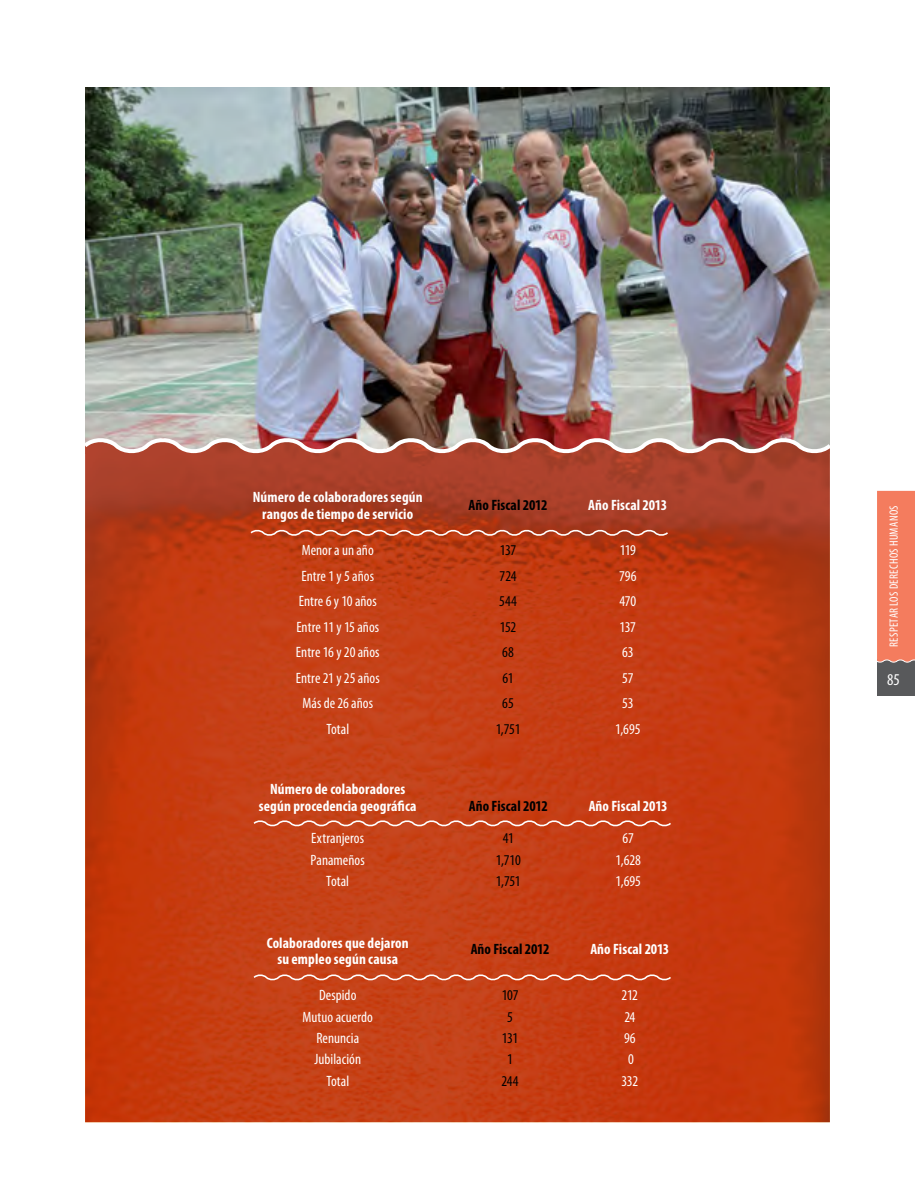
<style>
.page{position:relative;width:915px;height:1187px;background:#fff}
.page>*{position:absolute;margin:0;border:0;box-sizing:border-box;transform-origin:0 0}
.t1{font:condensed 16.5px "Myriad Pro";color:#fff}
.t2{font:condensed 15px "Myriad Pro";color:#fff}
.t3{font:700 condensed 15px/16.5px "Myriad Pro";letter-spacing:.005em;color:#fff;text-align:center}
.t4{font:condensed 15px "Myriad Pro";letter-spacing:-.02em;color:#000}
.t5{font:700 condensed 15px "Myriad Pro";letter-spacing:.005em;color:#000}
.t6{font:condensed 12px "Myriad Pro";letter-spacing:.03em;color:#fff}
</style>
<div class="page">
<div style="left:876px;top:659px;width:38px;height:37px;background:#58595b"></div>
<div style="left:876px;top:491px;width:38px;height:172px;background:#f47c5e"></div>
<img style="left:85px;top:87px;width:744px;height:345px">
<img style="left:85px;top:458px;width:744px;height:664px">
<img style="left:85px;top:432px;width:745px;height:26px">
<svg style="left:249px;top:527px;width:420px;height:11px"></svg>
<svg style="left:252px;top:818px;width:420px;height:10px"></svg>
<svg style="left:252px;top:972px;width:420px;height:10px"></svg>
<p class="t3" style="left:253px;top:489px;width:171px">Número de colaboradores según rangos de tiempo de servicio</p>
<p class="t5" style="left:468px;top:497px;width:80px">Año Fiscal 2012</p>
<p class="t3" style="left:588px;top:497px;width:80px">Año Fiscal 2013</p>
<p class="t2" style="left:301px;top:541px;width:74px">Menor a un año</p>
<p class="t4" style="left:499px;top:541px;width:18px">137</p>
<p class="t2" style="left:619px;top:541px;width:18px">119</p>
<p class="t2" style="left:301px;top:566px;width:74px">Entre 1 y 5 años</p>
<p class="t4" style="left:499px;top:566px;width:18px">724</p>
<p class="t2" style="left:619px;top:566px;width:19px">796</p>
<p class="t2" style="left:298px;top:592px;width:79px">Entre 6 y 10 años</p>
<p class="t4" style="left:499px;top:592px;width:19px">544</p>
<p class="t2" style="left:619px;top:592px;width:18px">470</p>
<p class="t2" style="left:296px;top:617px;width:84px">Entre 11 y 15 años</p>
<p class="t4" style="left:499px;top:617px;width:18px">152</p>
<p class="t2" style="left:619px;top:617px;width:18px">137</p>
<p class="t2" style="left:296px;top:643px;width:85px">Entre 16 y 20 años</p>
<p class="t4" style="left:502px;top:643px;width:13px">68</p>
<p class="t2" style="left:622px;top:643px;width:13px">63</p>
<p class="t2" style="left:296px;top:668px;width:85px">Entre 21 y 25 años</p>
<p class="t4" style="left:502px;top:668px;width:13px">61</p>
<p class="t2" style="left:622px;top:668px;width:13px">57</p>
<p class="t2" style="left:302px;top:694px;width:72px">Más de 26 años</p>
<p class="t4" style="left:502px;top:694px;width:13px">65</p>
<p class="t2" style="left:622px;top:694px;width:13px">53</p>
<p class="t2" style="left:326px;top:719px;width:24px">Total</p>
<p class="t4" style="left:495px;top:719px;width:26px">1,751</p>
<p class="t2" style="left:615px;top:719px;width:27px">1,695</p>
<p class="t3" style="left:259px;top:781px;width:159px">Número de colaboradores según procedencia geográfica</p>
<p class="t5" style="left:468px;top:797px;width:80px">Año Fiscal 2012</p>
<p class="t3" style="left:588px;top:797px;width:80px">Año Fiscal 2013</p>
<p class="t2" style="left:311px;top:829px;width:54px">Extranjeros</p>
<p class="t4" style="left:502px;top:829px;width:13px">41</p>
<p class="t2" style="left:622px;top:829px;width:13px">67</p>
<p class="t2" style="left:310px;top:850px;width:56px">Panameños</p>
<p class="t4" style="left:495px;top:850px;width:26px">1,710</p>
<p class="t2" style="left:615px;top:850px;width:27px">1,628</p>
<p class="t2" style="left:326px;top:872px;width:24px">Total</p>
<p class="t4" style="left:496px;top:872px;width:26px">1,751</p>
<p class="t2" style="left:615px;top:872px;width:27px">1,695</p>
<p class="t3" style="left:267px;top:934px;width:143px">Colaboradores que dejaron su empleo según causa</p>
<p class="t5" style="left:470px;top:940px;width:80px">Año Fiscal 2012</p>
<p class="t3" style="left:590px;top:940px;width:80px">Año Fiscal 2013</p>
<p class="t2" style="left:319px;top:986px;width:39px">Despido</p>
<p class="t4" style="left:501px;top:986px;width:18px">107</p>
<p class="t2" style="left:621px;top:986px;width:18px">212</p>
<p class="t2" style="left:302px;top:1007px;width:72px">Mutuo acuerdo</p>
<p class="t4" style="left:507px;top:1007px;width:7px">5</p>
<p class="t2" style="left:624px;top:1007px;width:13px">24</p>
<p class="t2" style="left:316px;top:1028px;width:44px">Renuncia</p>
<p class="t4" style="left:502px;top:1028px;width:18px">131</p>
<p class="t2" style="left:623px;top:1028px;width:13px">96</p>
<p class="t2" style="left:314px;top:1050px;width:48px">Jubilación</p>
<p class="t4" style="left:507px;top:1050px;width:7px">1</p>
<p class="t2" style="left:628px;top:1050px;width:7px">0</p>
<p class="t2" style="left:326px;top:1071px;width:24px">Total</p>
<p class="t4" style="left:501px;top:1071px;width:19px">244</p>
<p class="t2" style="left:621px;top:1071px;width:18px">332</p>
<p class="t6" style="left:886px;top:647px;width:143px;rotate:-90deg">Respetar los derechos humanos</p>
<p class="t1" style="left:886px;top:669px;width:14px">85</p>
</div>
